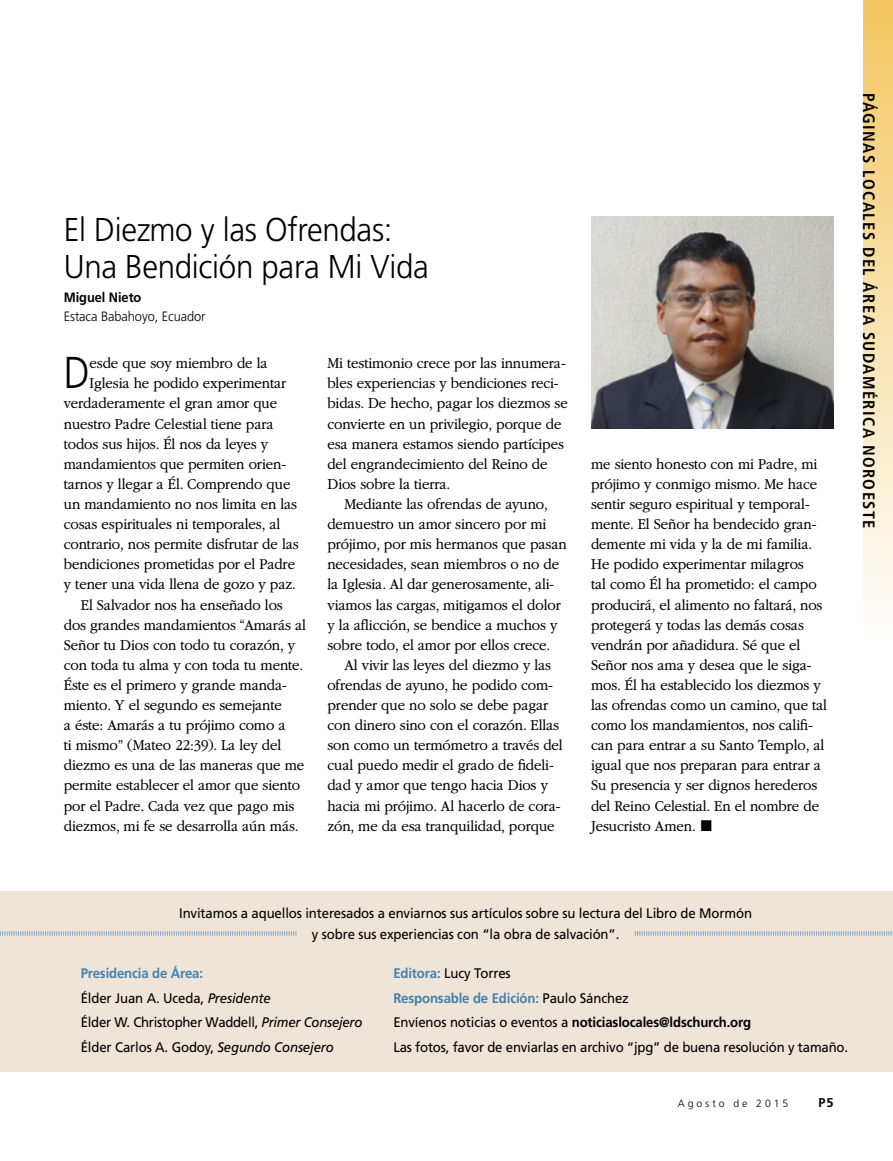
<style>
.page{position:relative;width:893px;height:1161px;background:#fff}
.page>*{position:absolute;margin:0;border:0;box-sizing:border-box;transform-origin:0 0}
.ARTCL_para_first_NEW{font:300 44.55px "Frutigerlds Lat";color:#000;scale:.88 1}
.ARTCL_title_NEWS{font:300 33px/37.5px "Frutigerlds Lat";letter-spacing:-.01em;color:#000;scale:.95 1}
.Section_title__maste{font:700 condensed 16.5px "Frutigerlds Lat";letter-spacing:.085em;color:#000}
.ARTCL_para_NEWS{font:300 15.75px/20.1px "Garamondlds Lat Plus";letter-spacing:-.01em;color:#000;scale:.95 1}
.ARTCL_para_first_NEW-2{font:300 15.75px "Garamondlds Lat Plus";letter-spacing:-.01em;color:#000;scale:.95 1}
.SIDE_para_SMALL{font:13.8px/20.2px "Frutigerlds Lat";letter-spacing:-.01em;color:#000;text-align:center;scale:.95 1}
.SIDE_para_SMALL-2{font:700 13.8px "Frutigerlds Lat";letter-spacing:-.01em;color:#000;scale:.95 1}
.SIDE_para_SMALL-3{font:700 13.8px "Frutigerlds Lat";letter-spacing:-.01em;color:#4782ad;scale:.95 1}
.ARTCL-BY_para{font:300 13.5px "Frutigerlds Lat";letter-spacing:-.005em;color:#000;scale:.95 1}
.ARTCL-BY_para_first{font:700 13.5px "Frutigerlds Lat";letter-spacing:-.005em;color:#000;scale:.95 1}
.t1{font:700 12.75px "Frutigerlds Lat";color:#000}
.t2{font:300 10.5px "Frutigerlds Lat";letter-spacing:.28em;color:#000}
.s1{font-style:italic}
.s2{font-weight:700;color:#4782ad}
.s3{font-weight:400;color:#000}
.s4{font-weight:400}
</style>
<div class="page">
<div style="left:863px;top:0;width:30px;height:639px;background:linear-gradient(to bottom,#f4c660,#fefefd)"></div>
<img style="left:591px;top:216px;width:242px;height:213px">
<div style="left:0;top:891px;width:893px;height:181px;background:#eee4d8"></div>
<svg style="left:635px;top:931px;width:257px;height:5px"></svg>
<svg style="left:0;top:931px;width:296px;height:5px"></svg>
<p class="ARTCL_title_NEWS" style="left:64px;top:210px;width:386px">El Diezmo y las Ofrendas:<br>Una Bendición para Mi Vida</p>
<p class="ARTCL-BY_para_first" style="left:64px;top:287px;width:83px">Miguel Nieto</p>
<p class="ARTCL-BY_para" style="left:64px;top:306px;width:151px">Estaca Babahoyo, Ecuador</p>
<p class="ARTCL_para_first_NEW" style="left:64px;top:340px;width:31px">D</p>
<p class="ARTCL_para_first_NEW-2" style="left:90px;top:352px;width:189px">esde que soy miembro de la</p>
<p class="ARTCL_para_NEWS" style="left:327px;top:353px;width:255px">Mi testimonio crece por las innumera&shy;bles experiencias y bendiciones reci&shy;bidas. De hecho, pagar los diezmos se convierte en un privilegio, porque de esa manera estamos siendo partícipes del engrandecimiento del Reino de Dios sobre la tierra.</p>
<p class="ARTCL_para_NEWS" style="left:327px;top:494px;width:253px;text-indent:17px">Mediante las ofrendas de ayuno, demuestro un amor sincero por mi prójimo, por mis hermanos que pasan necesidades, sean miembros o no de la Iglesia. Al dar generosamente, ali&shy;viamos las cargas, mitigamos el dolor y la aflicción, se bendice a muchos y sobre todo, el amor por ellos crece.</p>
<p class="ARTCL_para_NEWS" style="left:327px;top:654px;width:249px;text-indent:17px">Al vivir las leyes del diezmo y las ofrendas de ayuno, he podido com&shy;prender que no solo se debe pagar con dinero sino con el corazón. Ellas son como un termómetro a través del cual puedo medir el grado de fideli&shy;dad y amor que tengo hacia Dios y hacia mi prójimo. Al hacerlo de cora&shy;zón, me da esa tranquilidad, porque</p>
<p class="ARTCL_para_first_NEW-2" style="left:90px;top:372px;width:209px">Iglesia he podido experimentar</p>
<p class="ARTCL_para_first_NEW-2" style="left:64px;top:392px;width:226px">verdaderamente el gran amor que</p>
<p class="ARTCL_para_first_NEW-2" style="left:64px;top:412px;width:222px">nuestro Padre Celestial tiene para</p>
<p class="ARTCL_para_first_NEW-2" style="left:64px;top:432px;width:217px">todos sus hijos. Él nos da leyes y</p>
<p class="ARTCL_para_first_NEW-2" style="left:64px;top:452px;width:236px">mandamientos que permiten orien-</p>
<p class="ARTCL_para_first_NEW-2" style="left:64px;top:472px;width:240px">tarnos y llegar a Él. Comprendo que</p>
<p class="ARTCL_para_first_NEW-2" style="left:64px;top:493px;width:247px">un mandamiento no nos limita en las</p>
<p class="ARTCL_para_first_NEW-2" style="left:64px;top:513px;width:229px">cosas espirituales ni temporales, al</p>
<p class="ARTCL_para_first_NEW-2" style="left:64px;top:533px;width:249px">contrario, nos permite disfrutar de las</p>
<p class="ARTCL_para_first_NEW-2" style="left:64px;top:553px;width:245px">bendiciones prometidas por el Padre</p>
<p class="ARTCL_para_first_NEW-2" style="left:64px;top:573px;width:246px">y tener una vida llena de gozo y paz.</p>
<p class="ARTCL_para_NEWS" style="left:64px;top:594px;width:256px;text-indent:17px">El Salvador nos ha enseñado los dos grandes mandamientos “Amarás al Señor tu Dios con todo tu corazón, y con toda tu alma y con toda tu mente.<br>Éste es el primero y grande manda&shy;miento. Y el segundo es semejante<br>a éste: Amarás a tu prójimo como a<br>ti mismo” (Mateo 22:39). La ley del diezmo es una de las maneras que me permite establecer el amor que siento por el Padre. Cada vez que pago mis diezmos, mi fe se desarrolla aún más.</p>
<p class="ARTCL_para_NEWS" style="left:591px;top:453px;width:250px">me siento honesto con mi Padre, mi prójimo y conmigo mismo. Me hace sentir seguro espiritual y temporal&shy;mente. El Señor ha bendecido gran&shy;demente mi vida y la de mi familia.<br>He podido experimentar milagros<br>tal como Él ha prometido: el campo producirá, el alimento no faltará, nos protegerá y todas las demás cosas vendrán por añadidura. Sé que el Señor nos ama y desea que le siga&shy;mos. Él ha establecido los diezmos y las ofrendas como un camino, que tal como los mandamientos, nos califi&shy;can para entrar a su Santo Templo, al igual que nos preparan para entrar a Su presencia y ser dignos herederos del Reino Celestial. En el nombre de Jesucristo Amen. ◼</p>
<p class="Section_title__maste" style="left:881px;top:93px;width:437px;rotate:90deg">PÁGINAS LOCALES DEL ÁREA SUDAMÉRICA NOROESTE</p>
<p class="SIDE_para_SMALL" style="left:179px;top:903px;width:605px">Invitamos a aquellos interesados a enviarnos sus artículos sobre su lectura del Libro de Mormón y sobre sus experiencias con “la obra de salvación”.</p>
<p class="SIDE_para_SMALL-3" style="left:81px;top:963px;width:130px">Presidencia de Área:</p>
<p class="SIDE_para_SMALL" style="left:81px;top:987px;width:202px">Élder Juan A. Uceda, <span class="s1">Presidente</span></p>
<p class="SIDE_para_SMALL" style="left:81px;top:1012px;width:298px">Élder W. Christopher Waddell, <span class="s1">Primer Consejero</span></p>
<p class="SIDE_para_SMALL" style="left:81px;top:1036px;width:268px">Élder Carlos A. Godoy, <span class="s1">Segundo Consejero</span></p>
<p class="SIDE_para_SMALL" style="left:393px;top:963px;width:125px"><span class="s2">Editora:</span> Lucy Torres</p>
<p class="SIDE_para_SMALL-3" style="left:393px;top:987px;width:249px">Responsable de Edición: <span class="s3">Paulo Sánchez</span></p>
<p class="SIDE_para_SMALL-2" style="left:393px;top:1012px;width:378px"><span class="s4">Envíenos noticias o eventos a</span> noticiaslocales@ldschurch.org</p>
<p class="SIDE_para_SMALL" style="left:393px;top:1036px;width:480px">Las fotos, favor de enviarlas en archivo “jpg” de buena resolución y tamaño.</p>
<p class="t2" style="left:678px;top:1095px;width:112px">Agosto de 2015</p>
<p class="t1" style="left:819px;top:1092px;width:16px">P5</p>
</div>
